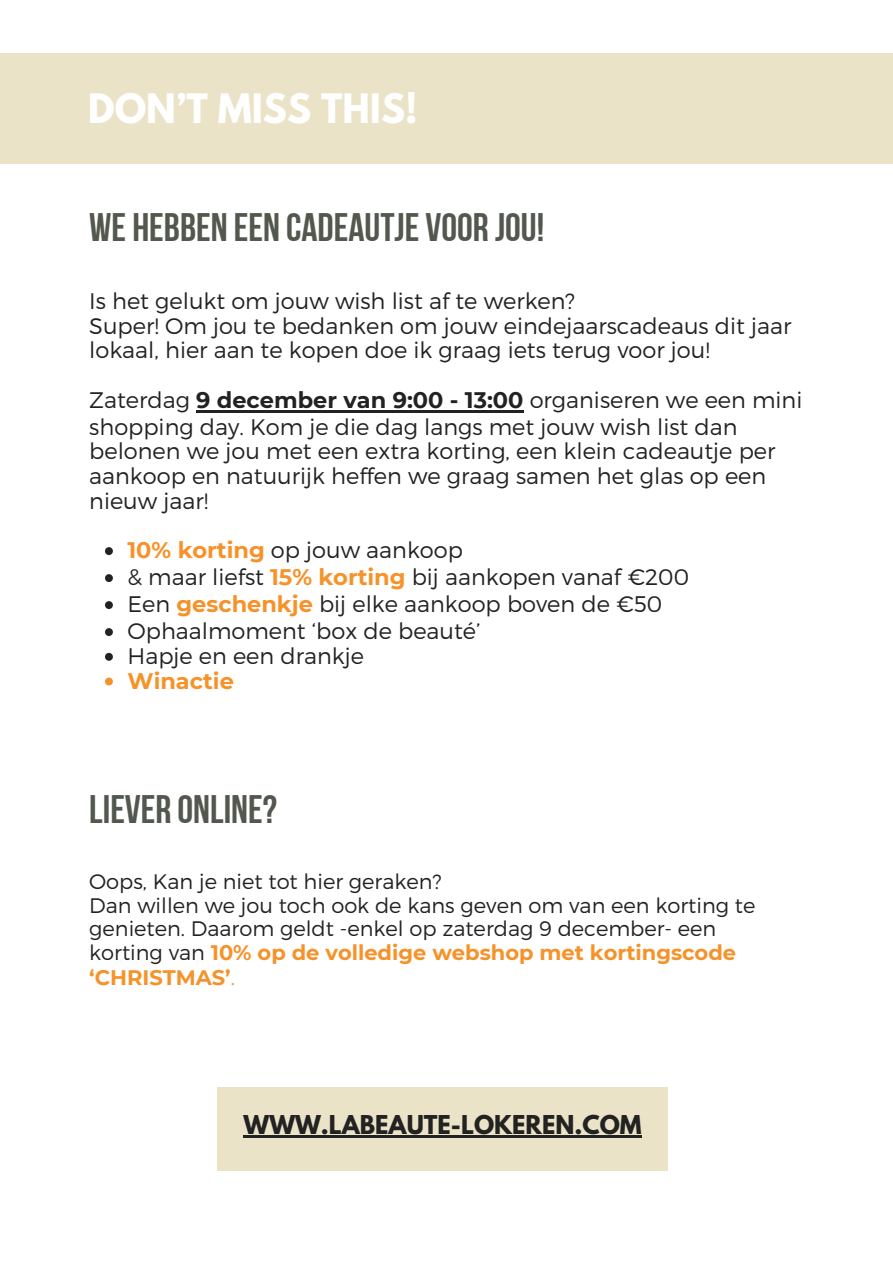
<style>
.page{position:relative;width:893px;height:1264px;background:#fff}
.page>*{position:absolute;margin:0;border:0;box-sizing:border-box;transform-origin:0 0}
.t1{font:39.6px "Bebas Neue Cyrillic";color:#52584d}
.t2{font:700 36px "League Spartan";color:#fff}
.t3{font:700 22.95px "League Spartan";color:#222}
.t4{font:300 22.5px/24.8px "Montserrat";color:#222}
.t5{font:700 22.5px "Montserrat";color:#f6922a}
.t6{font:300 21px/23.5px "Montserrat";color:#222}
.t7{font:700 21px/24.8px "Montserrat";color:#f6922a}
.s1{font-weight:700}
.s2{font-weight:700;color:#f6922a}
.s3{font-weight:300;color:#222}
.s4{font-weight:300}
</style>
<div class="page">
<div style="left:0;top:54px;width:892px;height:57px;background:#eae3c7"></div>
<div style="left:0;top:106px;width:892px;height:57px;background:#eae3c7"></div>
<div style="left:640px;top:1087px;width:28px;height:82px;background:#eae3c7"></div>
<div style="left:245px;top:1087px;width:395px;height:82px;background:#eae3c7"></div>
<div style="left:217px;top:1087px;width:28px;height:82px;background:#eae3c7"></div>
<hr style="left:243px;top:1135px;width:398px;height:2px;background:#222">
<svg style="left:105px;top:547px;width:8px;height:8px"></svg>
<svg style="left:105px;top:574px;width:8px;height:8px"></svg>
<svg style="left:105px;top:601px;width:8px;height:8px"></svg>
<svg style="left:105px;top:628px;width:8px;height:8px"></svg>
<svg style="left:105px;top:653px;width:8px;height:7px"></svg>
<svg style="left:105px;top:677px;width:8px;height:8px"></svg>
<hr style="left:196px;top:410px;width:327px;height:2px;background:#222">
<p class="t2" style="left:88px;top:91px;width:331px">DON’T MISS THIS!</p>
<p class="t1" style="left:89px;top:211px;width:456px">WE HEBBEN EEN CADEAUTJE VOOR JOU!</p>
<p class="t4" style="left:89px;top:287px;width:487px">Is het gelukt om jouw wish list af te werken?</p>
<p class="t4" style="left:89px;top:312px;width:703px">Super! Om jou te bedanken om jouw eindejaarscadeaus dit jaar lokaal, hier aan te kopen doe ik graag iets terug voor jou!</p>
<p class="t4" style="left:89px;top:385px;width:714px;line-height:27px">Zaterdag <span class="s1">9 december van 9:00 - 13:00</span> organiseren we een mini shopping day. Kom je die dag langs met jouw wish list dan</p>
<p class="t4" style="left:89px;top:438px;width:687px">belonen we jou met een extra korting, een klein cadeautje per aankoop en natuurijk heffen we graag samen het glas op een nieuw jaar!</p>
<p class="t4" style="left:127px;top:537px;width:337px"><span class="s2">10% korting</span> op jouw aankoop</p>
<p class="t4" style="left:127px;top:564px;width:563px">&amp; maar liefst <span class="s2">15% korting</span> bij aankopen vanaf €200</p>
<p class="t4" style="left:127px;top:591px;width:536px">Een <span class="s2">geschenkje</span> bij elke aankoop boven de €50</p>
<p class="t4" style="left:127px;top:618px;width:354px">Ophaalmoment ‘box de beauté’</p>
<p class="t4" style="left:127px;top:642px;width:238px">Hapje en een drankje</p>
<p class="t5" style="left:127px;top:667px;width:108px">Winactie</p>
<p class="t1" style="left:89px;top:793px;width:189px">LIEVER ONLINE?</p>
<p class="t6" style="left:89px;top:868px;width:354px">Oops, Kan je niet tot hier geraken?</p>
<p class="t6" style="left:89px;top:892px;width:667px">Dan willen we jou toch ook de kans geven om van een korting te genieten. Daarom geldt -enkel op zaterdag 9 december- een</p>
<p class="t7" style="left:89px;top:940px;width:648px"><span class="s3">korting van</span> 10% op de volledige webshop met kortingscode ‘CHRISTMAS’<span class="s4">.</span></p>
<p class="t3" style="left:243px;top:1112px;width:399px">WWW.LABEAUTE-LOKEREN.COM</p>
</div>
